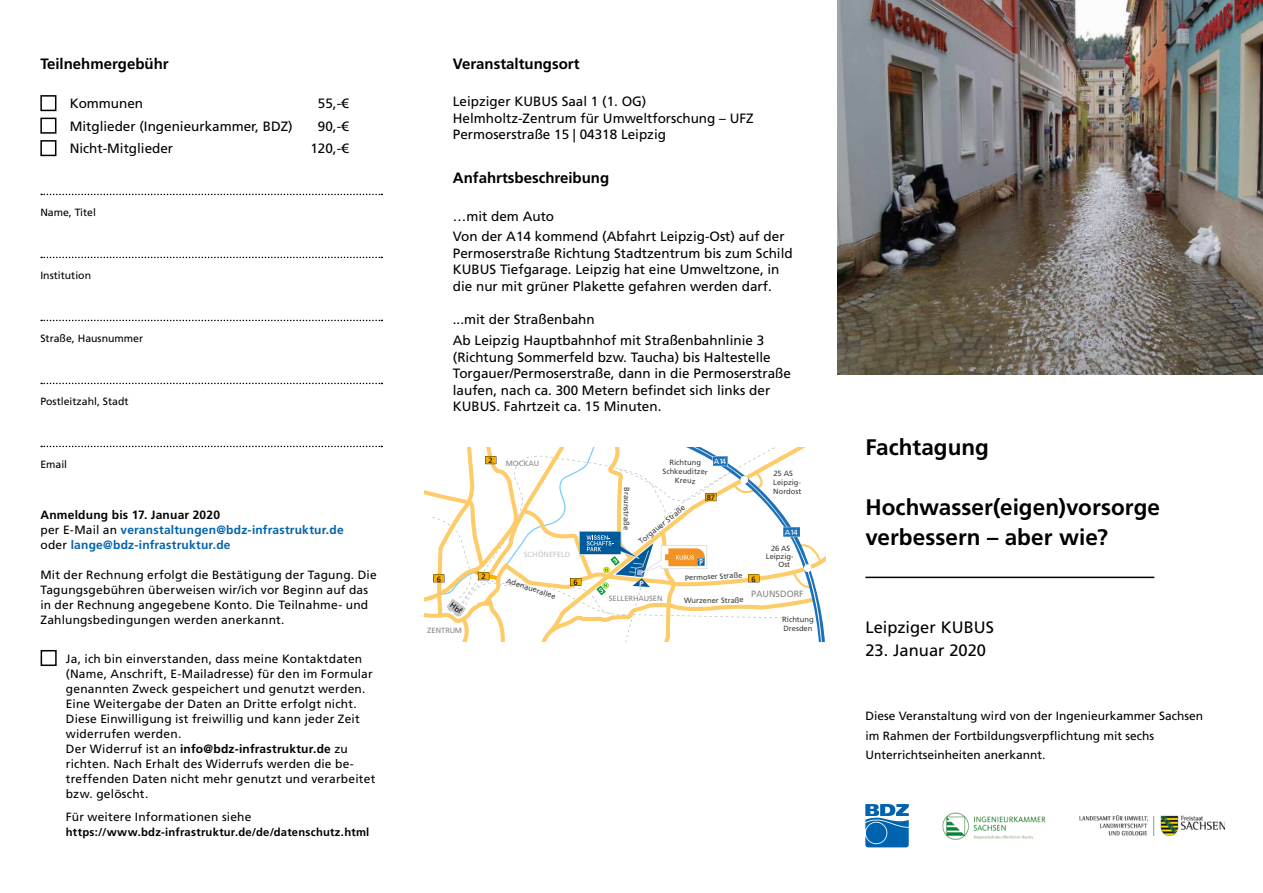
<style>
.page{position:relative;width:1263px;height:893px;background:#fff}
.page>*{position:absolute;margin:0;border:0;box-sizing:border-box;transform-origin:0 0}
.t1{font:700 22.5px/30px "Frutiger LT";color:#000}
.t2{font:16.5px "Frutiger LT";color:#000}
.t3{font:700 15px "Frutiger LT";color:#000}
.t4{font:13.5px/16.5px "Frutiger LT";color:#000}
.t5{font:12px/15px "Frutiger LT";letter-spacing:.015em;color:#000}
.t6{font:700 12px/15px "Frutiger LT";letter-spacing:.02em;color:#0063af}
.t7{font:700 11.25px "Frutiger LT";letter-spacing:.02em;color:#000}
.t8{font:10.5px "Frutiger CE";color:#000}
.t9{font:9px "Frutiger LT";color:#878787}
.t10{font:7.5px/9px "Frutiger LT";letter-spacing:-.005em;color:#3c3c3b}
.t11{font:7.5px "Frutiger LT";color:#878787}
.t12{font:7.5px "Frutiger LT";color:#c6c6c6}
.t13{font:7.5px "Frutiger LT";color:#000}
.t14{font:7.5px "Frutiger LT";letter-spacing:-.055em;color:#fff}
.s1{color:#000}
.s2{font-weight:400;color:#000}
.s3{font-weight:700}
</style>
<div class="page">
<div style="left:40px;top:95px;width:16px;height:16px;border:2px solid #000"></div>
<div style="left:40px;top:118px;width:16px;height:16px;border:2px solid #000"></div>
<div style="left:40px;top:140px;width:16px;height:16px;border:2px solid #000"></div>
<svg style="left:41px;top:194px;width:341px;height:1px"></svg>
<svg style="left:41px;top:257px;width:341px;height:1px"></svg>
<svg style="left:41px;top:320px;width:341px;height:1px"></svg>
<svg style="left:41px;top:383px;width:341px;height:1px"></svg>
<svg style="left:41px;top:446px;width:341px;height:1px"></svg>
<svg style="left:865px;top:804px;width:44px;height:43px;background:#3784c0"></svg>
<hr style="left:865px;top:577px;width:289px;height:1px;background:#000">
<img style="left:838px;top:0;width:425px;height:374px">
<img style="left:942px;top:812px;width:104px;height:28px">
<img style="left:1080px;top:816px;width:144px;height:20px">
<div style="left:41px;top:650px;width:16px;height:16px;border:2px solid #000"></div>
<svg style="left:425px;top:448px;width:401px;height:194px"></svg>
<p class="t3" style="left:40px;top:55px;width:130px">Teilnehmergebühr</p>
<p class="t4" style="left:70px;top:95px;width:75px">Kommunen</p>
<p class="t4" style="left:318px;top:95px;width:32px">55,-€</p>
<p class="t4" style="left:70px;top:118px;width:225px">Mitglieder (Ingenieurkammer, BDZ)</p>
<p class="t4" style="left:318px;top:118px;width:32px">90,-€</p>
<p class="t4" style="left:70px;top:140px;width:105px">Nicht-Mitglieder</p>
<p class="t4" style="left:310px;top:140px;width:40px">120,-€</p>
<p class="t8" style="left:40px;top:206px;width:57px">Name, Titel</p>
<p class="t8" style="left:40px;top:269px;width:52px">Institution</p>
<p class="t8" style="left:40px;top:332px;width:104px">Straße, Hausnummer</p>
<p class="t8" style="left:40px;top:395px;width:90px">Postleitzahl, Stadt</p>
<p class="t8" style="left:40px;top:458px;width:28px">Email</p>
<p class="t6" style="left:40px;top:507px;width:305px"><span class="s1">Anmeldung bis 17. Januar 2020<br></span><span class="s2">per E-Mail an</span> veranstaltungen@bdz-infrastruktur.de <span class="s2">oder</span> lange@bdz-infrastruktur.de</p>
<p class="t5" style="left:40px;top:567px;width:338px">Mit der Rechnung erfolgt die Bestätigung der Tagung. Die Tagungsgebühren überweisen wir/ich vor Beginn auf das in der Rechnung angegebene Konto. Die Teilnahme- und Zahlungsbedingungen werden anerkannt.</p>
<p class="t5" style="left:66px;top:651px;width:311px">Ja, ich bin einverstanden, dass meine Kontaktdaten (Name, Anschrift, E-Mailadresse) für den im Formular genannten Zweck gespeichert und genutzt werden.<br>Eine Weitergabe der Daten an Dritte erfolgt nicht.<br>Diese Einwilligung ist freiwillig und kann jeder Zeit widerrufen werden.<br>Der Widerruf ist an <span class="s3">info@bdz-infrastruktur.de</span> zu richten. Nach Erhalt des Widerrufs werden die be&shy;treffenden Daten nicht mehr genutzt und verarbeitet bzw. gelöscht.</p>
<p class="t5" style="left:66px;top:809px;width:187px">Für weitere Informationen siehe</p>
<p class="t7" style="left:66px;top:826px;width:305px">https://www.bdz-infrastruktur.de/de/datenschutz.html</p>
<p class="t3" style="left:453px;top:55px;width:128px">Veranstaltungsort</p>
<p class="t4" style="left:453px;top:94px;width:302px">Leipziger KUBUS Saal 1 (1. OG)<br>Helmholtz-Zentrum für Umweltforschung – UFZ<br>Permoserstraße 15 | 04318 Leipzig</p>
<p class="t3" style="left:453px;top:169px;width:158px">Anfahrtsbeschreibung</p>
<p class="t4" style="left:453px;top:206px;width:333px;line-height:20.7px">…mit dem Auto<br>Von der A14 kommend (Abfahrt Leipzig-Ost) auf der</p>
<p class="t4" style="left:453px;top:245px;width:341px">Permoserstraße Richtung Stadtzentrum bis zum Schild<br>KUBUS Tiefgarage. Leipzig hat eine Umweltzone, in die nur mit grüner Plakette gefahren werden darf.</p>
<p class="t4" style="left:453px;top:309px;width:313px;line-height:20.7px">...mit der Straßenbahn<br>Ab Leipzig Hauptbahnhof mit Straßenbahnlinie 3</p>
<p class="t4" style="left:453px;top:349px;width:340px">(Richtung Sommerfeld bzw. Taucha) bis Haltestelle Torgauer/Permoserstraße, dann in die Permoserstraße laufen, nach ca. 300 Metern befindet sich links der KUBUS. Fahrtzeit ca. 15 Minuten.</p>
<p class="t13" style="left:489px;top:456px;width:6px">2</p>
<p class="t11" style="left:506px;top:459px;width:35px">MOCKAU</p>
<p class="t13" style="left:437px;top:574px;width:6px">6</p>
<p class="t11" style="left:427px;top:625px;width:36px">ZENTRUM</p>
<p class="t13" style="left:481px;top:572px;width:6px">2</p>
<p class="t12" style="left:524px;top:550px;width:48px">SCHÖNEFELD</p>
<p class="t10" style="left:508px;top:576px;width:53px;rotate:18deg">Adenauerallee</p>
<p class="t13" style="left:573px;top:578px;width:6px">6</p>
<p class="t10" style="left:631px;top:487px;width:44px;rotate:91deg">Braunstraße</p>
<p class="t14" style="left:714px;top:457px;width:14px">A14</p>
<p class="t10" style="left:662px;top:458px;width:47px;text-align:center">Richtung<br>Schkeuditzer<br>Kreuz</p>
<p class="t10" style="left:637px;top:538px;width:59px;rotate:-38deg">Torgauer Straße</p>
<p class="t13" style="left:707px;top:493px;width:10px">87</p>
<p class="t10" style="left:685px;top:573px;width:59px;rotate:-3deg">Permoser Straße</p>
<p class="t11" style="left:609px;top:594px;width:55px">SELLERHAUSEN</p>
<p class="t10" style="left:684px;top:596px;width:61px;rotate:-1deg">Wurzener Straße</p>
<p class="t10" style="left:773px;top:469px;width:30px">25 AS<br>Leipzig-<br>Nordost</p>
<p class="t14" style="left:785px;top:527px;width:15px">A14</p>
<p class="t13" style="left:751px;top:574px;width:6px">6</p>
<p class="t10" style="left:771px;top:544px;width:21px">26 AS</p>
<p class="t10" style="left:766px;top:552px;width:29px">Leipzig-</p>
<p class="t10" style="left:779px;top:560px;width:13px">Ost</p>
<p class="t9" style="left:751px;top:588px;width:54px">PAUNSDORF</p>
<p class="t10" style="left:782px;top:615px;width:33px">Richtung<br>Dresden</p>
<h1 class="t1" style="left:865px;top:432px;width:125px">Fachtagung</h1>
<h1 class="t1" style="left:865px;top:492px;width:296px">Hochwasser(eigen)vorsorge verbessern – aber wie?</h1>
<h2 class="t2" style="left:865px;top:618px;width:130px">Leipziger KUBUS</h2>
<h2 class="t2" style="left:865px;top:640px;width:122px">23. Januar 2020</h2>
<p class="t5" style="left:865px;top:706px;width:339px;line-height:19.5px">Diese Veranstaltung wird von der Ingenieurkammer Sachsen im Rahmen der Fortbildungsverpflichtung mit sechs<br>Unterrichtseinheiten anerkannt.</p>
</div>
